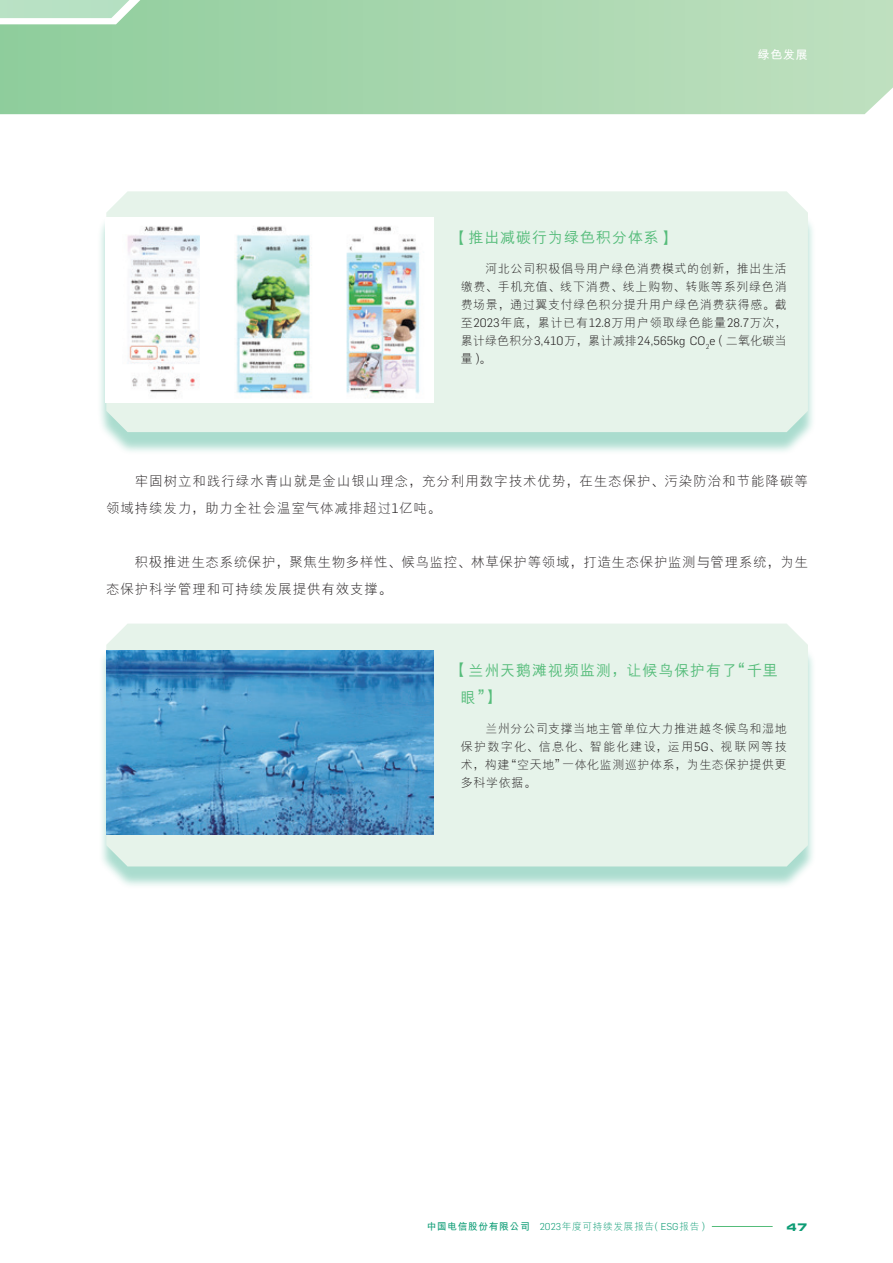
<style>
.page{position:relative;width:893px;height:1263px;background:#fff}
.page>*{position:absolute;margin:0;border:0;box-sizing:border-box;transform-origin:0 0}
._04___H2{font:500 15px/26.7px "M Hei HKS";letter-spacing:.065em;color:#55bc7a}
._01_Body_Text{font:300 13.5px/27px "M Hei HKS";letter-spacing:.06em;color:#231f20}
.case_study_text{font:300 12px/18px "M Hei HKS";letter-spacing:.055em;color:#231f20;text-align:justify}
.t1{font:700 12px "M Hei HKS";color:#fff}
.t2{font:10.5px "Eurostile LT Std Bold Ex 2";color:#0d9c75}
.t3{font:300 9.75px "M Hei HKS";letter-spacing:.06em;color:#0d9c75}
.s1{font-family:"FZLTZHUNHJW GB1 0";font-weight:400}
.s2{font-family:"FZLTXHK";font-weight:400}
.s3{font-family:"Flama"}
.s4{font-weight:700}
</style>
<div class="page">
<svg style="left:0;top:0;width:893px;height:114px;background:#a8d7af"></svg>
<svg style="left:0;top:0;width:143px;height:18px;background:#b9e1c5"></svg>
<hr style="left:712px;top:1226px;width:61px;height:1px;background:#55bc7a">
<div style="left:97px;top:198px;width:719px;height:257px;background:#0d9c75;opacity:.35"></div>
<div style="left:106px;top:191px;width:702px;height:241px;background:#e6f3ea"></div>
<img style="left:105px;top:217px;width:329px;height:185px">
<div style="left:98px;top:630px;width:718px;height:259px;background:#0d9c75;opacity:.35"></div>
<div style="left:106px;top:624px;width:702px;height:242px;background:#e6f3ea"></div>
<img style="left:107px;top:651px;width:327px;height:183px">
<p class="t1" style="left:758px;top:46px;width:52px">綠色發展</p>
<p class="_04___H2" style="left:453px;top:223px;width:222px"><span class="s1">【</span>推出減碳行為綠色積分體系<span class="s1">】</span></p>
<p class="case_study_text" style="left:461px;top:260px;width:328px;text-indent:25px">河北公司積極倡導用戶綠色消費模式的創新<span class="s2">，</span>推出生活繳費<span class="s2">、</span>手機充值<span class="s2">、</span>線下消費<span class="s2">、</span>線上購物<span class="s2">、</span>轉賬等系列綠色消費場景<span class="s2">，</span>通過翼支付綠色積分提升用戶綠色消費獲得感<span class="s2">。</span>截至<span class="s3">2023</span>年底<span class="s2">，</span>累計已有<span class="s3">12.8</span>萬用戶領取綠色能量<span class="s3">28.7</span>萬次<span class="s2">，</span>累計綠色積分<span class="s3">3,410</span>萬<span class="s2">，</span>累計減排<span class="s3">24,565kg CO</span><sub>2</sub><span class="s3">e</span> <span class="s2">（</span>二氧化碳當量<span class="s2">）。</span></p>
<p class="_01_Body_Text" style="left:106px;top:467px;width:703px;text-indent:28px">牢固樹立和踐行綠水青山就是金山銀山理念<span class="s2">，</span>充分利用數字技術優勢<span class="s2">，</span>在生態保護<span class="s2">、</span>污染防治和節能降碳等領域持續發力<span class="s2">，</span>助力全社會溫室氣體減排超過<span class="s3">1</span>億噸<span class="s2">。</span></p>
<p class="_01_Body_Text" style="left:106px;top:548px;width:703px;text-indent:28px">積極推進生態系統保護<span class="s2">，</span>聚焦生物多樣性<span class="s2">、</span>候鳥監控<span class="s2">、</span>林草保護等領域<span class="s2">，</span>打造生態保護監測與管理系統<span class="s2">，</span>為生態保護科學管理和可持續發展提供有效支撐<span class="s2">。</span></p>
<p class="_04___H2" style="left:461px;top:656px;width:319px;text-indent:-8px"><span class="s1">【</span>蘭州天鵝灘視頻監測<span class="s1">，</span>讓候鳥保護有了<span class="s1">“</span>千里眼<span class="s1">”】</span></p>
<p class="case_study_text" style="left:461px;top:719px;width:327px;text-indent:25px">蘭州分公司支撐當地主管單位大力推進越冬候鳥和濕地保護數字化<span class="s2">、</span>信息化<span class="s2">、</span>智能化建設<span class="s2">，</span>運用<span class="s3">5G</span><span class="s2">、</span>視聯網等技術<span class="s2">，</span>構建<span class="s2">“</span>空天地<span class="s2">”</span>一體化監測巡護體系<span class="s2">，</span>為生態保護提供更多科學依據<span class="s2">。</span></p>
<p class="t3" style="left:427px;top:1219px;width:284px"><span class="s4">中國電信股份有限公司</span> <span class="s3">2023</span>年度可持續發展報告<span class="s2">（</span><span class="s3">ESG</span>報告<span class="s2">）</span></p>
<p class="t2" style="left:786px;top:1219px;width:23px">47</p>
</div>
